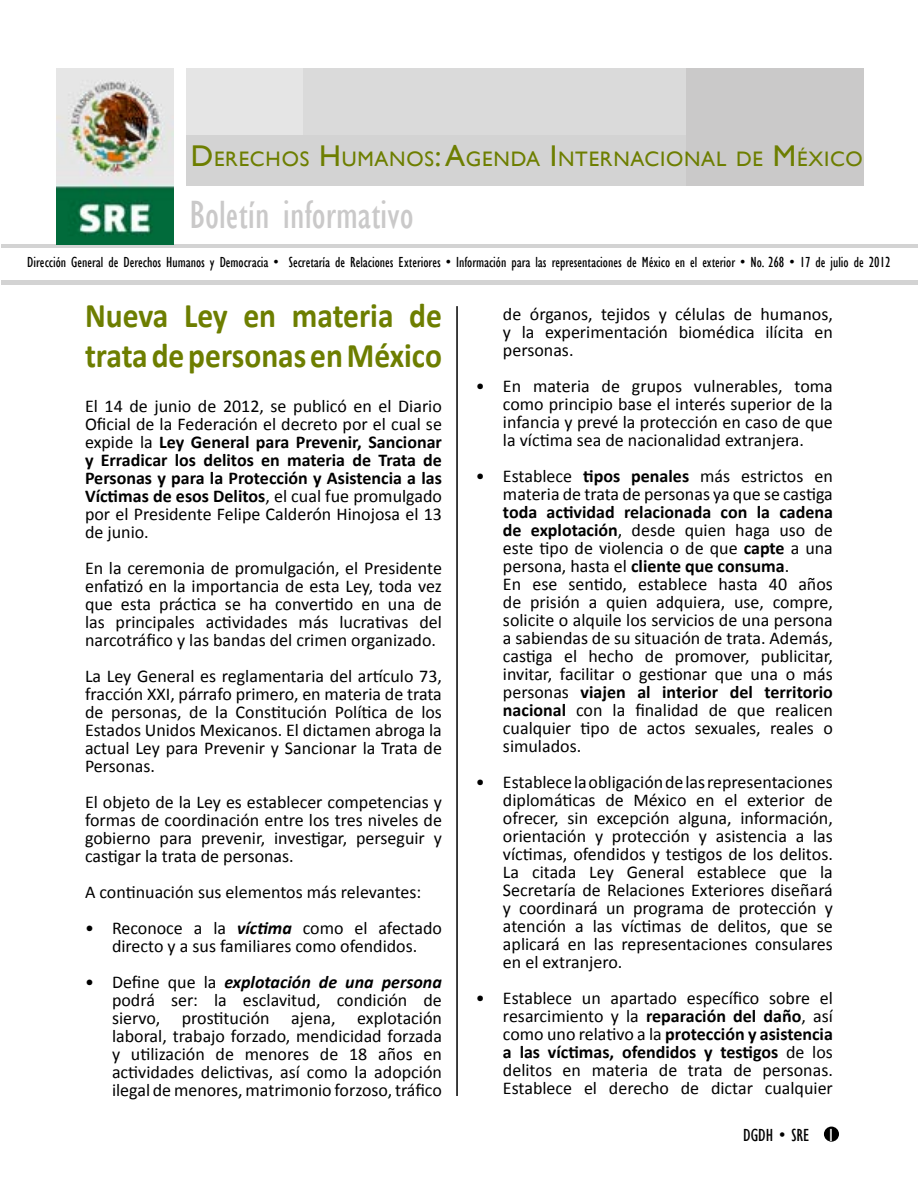
<style>
.page{position:relative;width:918px;height:1188px;background:#fff}
.page>*{position:absolute;margin:0;border:0;box-sizing:border-box;transform-origin:0 0}
.t1{font:condensed 40.5px "Gill Sans";color:#cac9c9}
.t2{font:700 34.65px/40.5px "Calibri";color:#6d7e00;scale:.91 1}
.t3{font:21px "Gill Sans";letter-spacing:.035em;color:#6d7e00}
.t4{font:18px/18px "Calibri";color:#000;text-align:justify}
.t5{font:condensed 18px "Gill Sans";color:#000}
.t6{font:condensed 15px "Gill Sans";color:#000}
.s1{font-size:30px}
.s2{font-weight:700}
.s3{font-weight:700;font-style:italic}
.s4{color:#fff}
</style>
<div class="page">
<div style="left:824px;top:1127px;width:15px;height:15px;background:#000;border-radius:50%"></div>
<div style="left:186px;top:78px;width:664px;height:108px;background:#d3d3d3"></div>
<hr style="left:2px;top:244px;width:916px;height:4px;background:#d3d3d3">
<hr style="left:2px;top:281px;width:916px;height:4px;background:#d3d3d3">
<div style="left:188px;top:69px;width:660px;height:66px;background:#dadada"></div>
<div style="left:686px;top:69px;width:178px;height:117px;background:#cac9c9"></div>
<div style="left:186px;top:69px;width:117px;height:66px;background:#e5e5e5"></div>
<hr style="left:456px;top:306px;width:2px;height:790px;background:#000">
<img style="left:56px;top:69px;width:117px;height:175px">
<p class="t3" style="left:191px;top:147px;width:674px"><span class="s1">D</span>ERECHOS <span class="s1">H</span> UMANOS<span class="s1">: A</span>GENDA <span class="s1">I</span>NTERNACIONAL DE <span class="s1">M</span> ÉXICO</p>
<h1 class="t1" style="left:190px;top:191px;width:226px">Boletín informativo</h1>
<p class="t6" style="left:27px;top:253px;width:865px">Dirección General de Derechos Humanos y Democracia • Secretaría de Relaciones Exteriores • Información para las representaciones de México en el exterior • No. 268 • 17 de julio de 2012</p>
<h2 class="t2" style="left:85px;top:295px;width:394px">Nueva Ley en materia de trata de personas en México</h2>
<p class="t4" style="left:85px;top:397px;width:358px">El 14 de junio de 2012, se publicó en el Diario Oficial de la Federación el decreto por el cual se expide la <span class="s2">Ley General para Prevenir, Sancionar y Erradicar los delitos en materia de Trata de Personas y para la Protección y Asistencia a las Víctimas de esos Delitos</span>, el cual fue promulgado por el Presidente Felipe Calderón Hinojosa el 13 de junio.</p>
<p class="t4" style="left:85px;top:559px;width:358px">En la ceremonia de promulgación, el Presidente enfatizó en la importancia de esta Ley, toda vez que esta práctica se ha convertido en una de las principales actividades más lucrativas del narcotráfico y las bandas del crimen organizado.</p>
<p class="t4" style="left:85px;top:667px;width:358px">La Ley General es reglamentaria del artículo 73, fracción XXI, párrafo primero, en materia de trata de personas, de la Constitución Política de los Estados Unidos Mexicanos. El dictamen abroga la actual Ley para Prevenir y Sancionar la Trata de Personas.</p>
<p class="t4" style="left:85px;top:793px;width:358px">El objeto de la Ley es establecer competencias y formas de coordinación entre los tres niveles de gobierno para prevenir, investigar, perseguir y castigar la trata de personas.</p>
<p class="t4" style="left:85px;top:883px;width:338px">A continuación sus elementos más relevantes:</p>
<p class="t4" style="left:85px;top:919px;width:358px;text-align:center">• Reconoce a la <span class="s3">víctima</span> como el afectado directo y a sus familiares como ofendidos.</p>
<p class="t4" style="left:112px;top:973px;width:331px;text-indent:-27px">• Define que la <span class="s3">explotación de una persona </span>podrá ser: la esclavitud, condición de siervo, prostitución ajena, explotación laboral, trabajo forzado, mendicidad forzada y utilización de menores de 18 años en actividades delictivas, así como la adopción ilegal de menores, matrimonio forzoso, tráfico</p>
<p class="t4" style="left:503px;top:305px;width:331px">de órganos, tejidos y células de humanos, y la experimentación biomédica ilícita en personas.</p>
<p class="t4" style="left:503px;top:377px;width:331px;text-indent:-27px">• En materia de grupos vulnerables, toma como principio base el interés superior de la infancia y prevé la protección en caso de que la víctima sea de nacionalidad extranjera.</p>
<p class="t4" style="left:476px;top:467px;width:358px;text-align:right">• Establece <span class="s2">tipos penales</span> más estrictos en materia de trata de personas ya que se castiga</p>
<p class="t4" style="left:503px;top:503px;width:331px;text-align:left"><span class="s2">toda actividad relacionada con la cadena de explotación</span>, desde quien haga uso de este tipo de violencia o de que <span class="s2">capte</span> a una persona, hasta el <span class="s2">cliente que consuma</span>.<br>En ese sentido, establece hasta 40 años de prisión a quien adquiera, use, compre, solicite o alquile los servicios de una persona a sabiendas de su situación de trata. Además, castiga el hecho de promover, publicitar, invitar, facilitar o gestionar que una o más personas <span class="s2">viajen al interior del territorio nacional</span> con la finalidad de que realicen cualquier tipo de actos sexuales, reales o simulados.</p>
<p class="t4" style="left:503px;top:773px;width:331px;text-indent:-27px">• Establece la obligación de las representaciones diplomáticas de México en el exterior de ofrecer, sin excepción alguna, información, orientación y protección y asistencia a las víctimas, ofendidos y testigos de los delitos.<br>La citada Ley General establece que la Secretaría de Relaciones Exteriores diseñará y coordinará un programa de protección y atención a las víctimas de delitos, que se aplicará en las representaciones consulares en el extranjero.</p>
<p class="t4" style="left:503px;top:989px;width:331px;text-indent:-27px">• Establece un apartado específico sobre el resarcimiento y la <span class="s2">reparación del daño</span>, así como uno relativo a la <span class="s2">protección y asistencia a las víctimas, ofendidos y testigos</span> de los delitos en materia de trata de personas.<br>Establece el derecho de dictar cualquier</p>
<p class="t5" style="left:743px;top:1124px;width:93px">DGDH • SRE <span class="s4">1</span></p>
</div>
